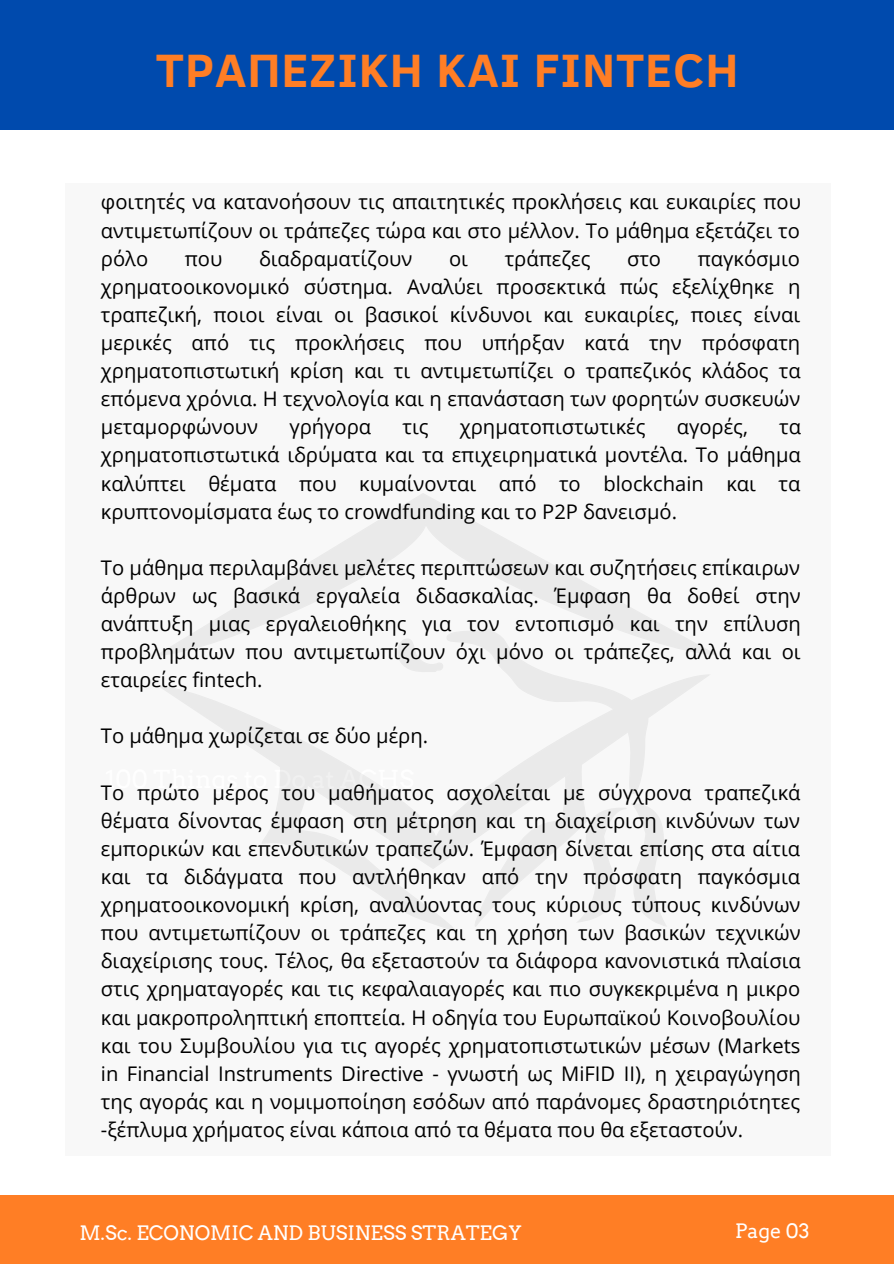
<style>
.page{position:relative;width:894px;height:1264px;background:#fff}
.page>*{position:absolute;margin:0;border:0;box-sizing:border-box;transform-origin:0 0}
.t1{font:700 48px "Clear Sans";letter-spacing:.02em;color:#ff7e25}
.t2{font:20.1px/28px "Open Sans";color:#000;text-align:justify}
.t3{font:19.8px "Arvo";color:#fff}
</style>
<div class="page">
<div style="left:0;top:0;width:893px;height:129px;background:#004aad"></div>
<div style="left:65px;top:183px;width:765px;height:972px;background:#f8f8f8"></div>
<div style="left:0;top:1195px;width:893px;height:68px;background:#ff7e25"></div>
<svg style="left:160px;top:675px;width:549px;height:72px"></svg>
<svg style="left:157px;top:493px;width:558px;height:163px"></svg>
<svg style="left:251px;top:625px;width:417px;height:305px"></svg>
<p class="t1" style="left:156px;top:36px;width:584px">ΤΡΑΠΕΖΙΚΗ ΚΑΙ FINTECH</p>
<p class="t2" style="left:101px;top:188px;width:701px">φοιτητές να κατανοήσουν τις απαιτητικές προκλήσεις και ευκαιρίες που αντιμετωπίζουν οι τράπεζες τώρα και στο μέλλον. Το μάθημα εξετάζει το ρόλο</p>
<p class="t2" style="left:101px;top:244px;width:701px;text-indent:596px">παγκόσμιο χρηματοοικονομικό σύστημα. Αναλύει προσεκτικά πώς εξελίχθηκε η τραπεζική, ποιοι είναι οι βασικοί κίνδυνοι και ευκαιρίες, ποιες είναι μερικές από τις προκλήσεις που υπήρξαν κατά την πρόσφατη χρηματοπιστωτική κρίση και τι αντιμετωπίζει ο τραπεζικός κλάδος τα επόμενα χρόνια. Η τεχνολογία και η επανάσταση των φορητών συσκευών μεταμορφώνουν</p>
<p class="t2" style="left:185px;top:244px;width:39px">που</p>
<p class="t2" style="left:259px;top:244px;width:155px">διαδραματίζουν</p>
<p class="t2" style="left:449px;top:244px;width:20px">οι</p>
<p class="t2" style="left:504px;top:244px;width:87px">τράπεζες</p>
<p class="t2" style="left:627px;top:244px;width:36px">στο</p>
<p class="t2" style="left:289px;top:412px;width:83px">γρήγορα</p>
<p class="t2" style="left:402px;top:412px;width:28px">τις</p>
<p class="t2" style="left:459px;top:412px;width:187px">χρηματοπιστωτικές</p>
<p class="t2" style="left:676px;top:412px;width:73px">αγορές,</p>
<p class="t2" style="left:101px;top:412px;width:701px;text-indent:678px">τα χρηματοπιστωτικά ιδρύματα και τα επιχειρηματικά μοντέλα. Το μάθημα καλύπτει θέματα που κυμαίνονται από το blockchain και τα κρυπτονομίσματα έως το crowdfunding και το P2P δανεισμό.</p>
<p class="t2" style="left:101px;top:553px;width:701px">Το μάθημα περιλαμβάνει μελέτες περιπτώσεων και συζητήσεις επίκαιρων άρθρων ως βασικά εργαλεία διδασκαλίας. Έμφαση θα δοθεί στην ανάπτυξη μιας εργαλειοθήκης για τον εντοπισμό και την επίλυση προβλημάτων που αντιμετωπίζουν όχι μόνο οι τράπεζες, αλλά και οι εταιρείες fintech.</p>
<p class="t2" style="left:101px;top:721px;width:329px">Το μάθημα χωρίζεται σε δύο μέρη.</p>
<p class="t2" style="left:101px;top:777px;width:701px">Το πρώτο μέρος του μαθήματος ασχολείται με σύγχρονα τραπεζικά θέματα δίνοντας έμφαση στη μέτρηση και τη διαχείριση κινδύνων των εμπορικών και επενδυτικών τραπεζών. Έμφαση δίνεται επίσης στα αίτια και τα διδάγματα που αντλήθηκαν από την πρόσφατη παγκόσμια χρηματοοικονομική κρίση, αναλύοντας τους κύριους τύπους κινδύνων που αντιμετωπίζουν οι τράπεζες και τη χρήση των βασικών τεχνικών διαχείρισης τους. Τέλος, θα εξεταστούν τα διάφορα κανονιστικά πλαίσια στις χρηματαγορές και τις κεφαλαιαγορές και πιο συγκεκριμένα η μικρο και μακροπροληπτική εποπτεία. Η οδηγία του Ευρωπαϊκού Κοινοβουλίου και του Συμβουλίου για τις αγορές χρηματοπιστωτικών μέσων (Markets in Financial Instruments Directive - γνωστή ως MiFID II), η χειραγώγηση της αγοράς και η νομιμοποίηση εσόδων από παράνομες δραστηριότητες -ξέπλυμα χρήματος είναι κάποια από τα θέματα που θα εξεταστούν.</p>
<p class="t3" style="left:79px;top:1220px;width:443px">M.Sc. ECONOMIC AND BUSINESS STRATEGY</p>
<p class="t3" style="left:735px;top:1218px;width:76px">Page 03</p>
</div>
